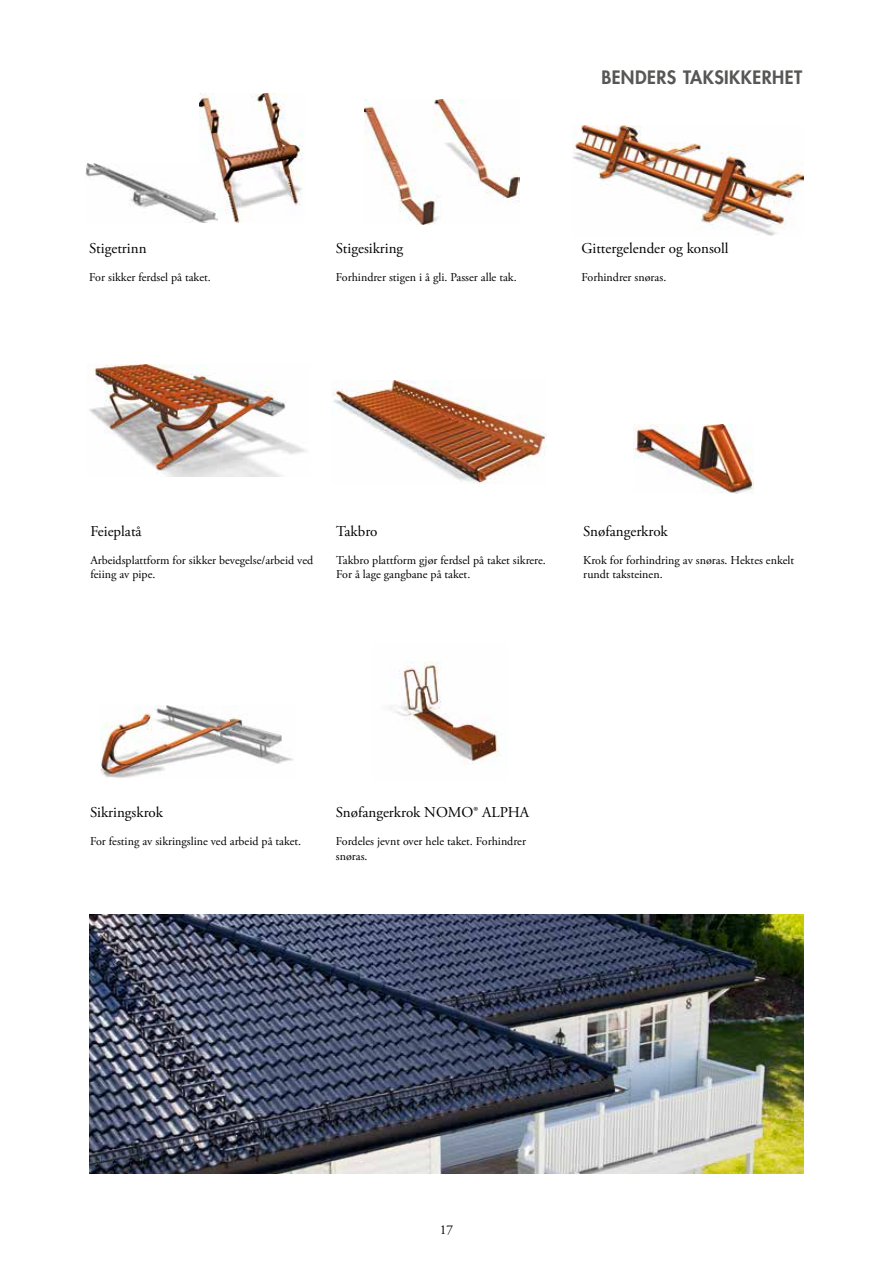
<style>
.page{position:relative;width:893px;height:1263px;background:#fff}
.page>*{position:absolute;margin:0;border:0;box-sizing:border-box;transform-origin:0 0}
.t1{font:800 18px "Futura Std";letter-spacing:.025em;color:#575756}
.t2{font:15px "Adobe Garamond Pro";color:#000}
.t3{font:13.5px "Adobe Garamond Pro";color:#000}
.t4{font:12px/14.4px "Adobe Garamond Pro";color:#000}
</style>
<div class="page">
<img style="left:365px;top:100px;width:155px;height:125px">
<img style="left:572px;top:126px;width:232px;height:109px">
<img style="left:199px;top:93px;width:104px;height:130px">
<img style="left:86px;top:163px;width:132px;height:60px">
<img style="left:333px;top:380px;width:214px;height:103px">
<img style="left:87px;top:365px;width:219px;height:112px">
<img style="left:90px;top:914px;width:714px;height:259px">
<img style="left:633px;top:424px;width:121px;height:69px">
<img style="left:101px;top:706px;width:192px;height:72px">
<img style="left:389px;top:661px;width:119px;height:103px">
<p class="t2" style="left:89px;top:239px;width:59px">Stigetrinn</p>
<p class="t4" style="left:89px;top:271px;width:123px">For sikker ferdsel på taket.</p>
<p class="t2" style="left:336px;top:239px;width:69px">Stigesikring</p>
<p class="t4" style="left:336px;top:271px;width:182px">Forhindrer stigen i å gli. Passer alle tak.</p>
<h1 class="t1" style="left:601px;top:66px;width:202px">BENDERS TAKSIKKERHET</h1>
<p class="t2" style="left:581px;top:239px;width:149px">Gittergelender og konsoll</p>
<p class="t4" style="left:581px;top:271px;width:86px">Forhindrer snøras.</p>
<p class="t2" style="left:90px;top:522px;width:53px">Feieplatå</p>
<p class="t4" style="left:90px;top:553px;width:224px">Arbeidsplattform for sikker bevegelse/arbeid ved feiing av pipe.</p>
<p class="t2" style="left:336px;top:522px;width:43px">Takbro</p>
<p class="t4" style="left:336px;top:553px;width:211px">Takbro plattform gjør ferdsel på taket sikrere.<br>For å lage gangbane på taket.</p>
<p class="t2" style="left:583px;top:522px;width:86px">Snøfangerkrok</p>
<p class="t4" style="left:583px;top:553px;width:212px">Krok for forhindring av snøras. Hektes enkelt rundt taksteinen.</p>
<p class="t2" style="left:90px;top:803px;width:75px">Sikringskrok</p>
<p class="t4" style="left:90px;top:835px;width:213px">For festing av sikringsline ved arbeid på taket.</p>
<p class="t2" style="left:336px;top:803px;width:195px">Snøfangerkrok NOMO® ALPHA</p>
<p class="t4" style="left:336px;top:835px;width:192px">Fordeles jevnt over hele taket. Forhindrer snøras.</p>
<p class="t3" style="left:440px;top:1221px;width:15px">17</p>
</div>
